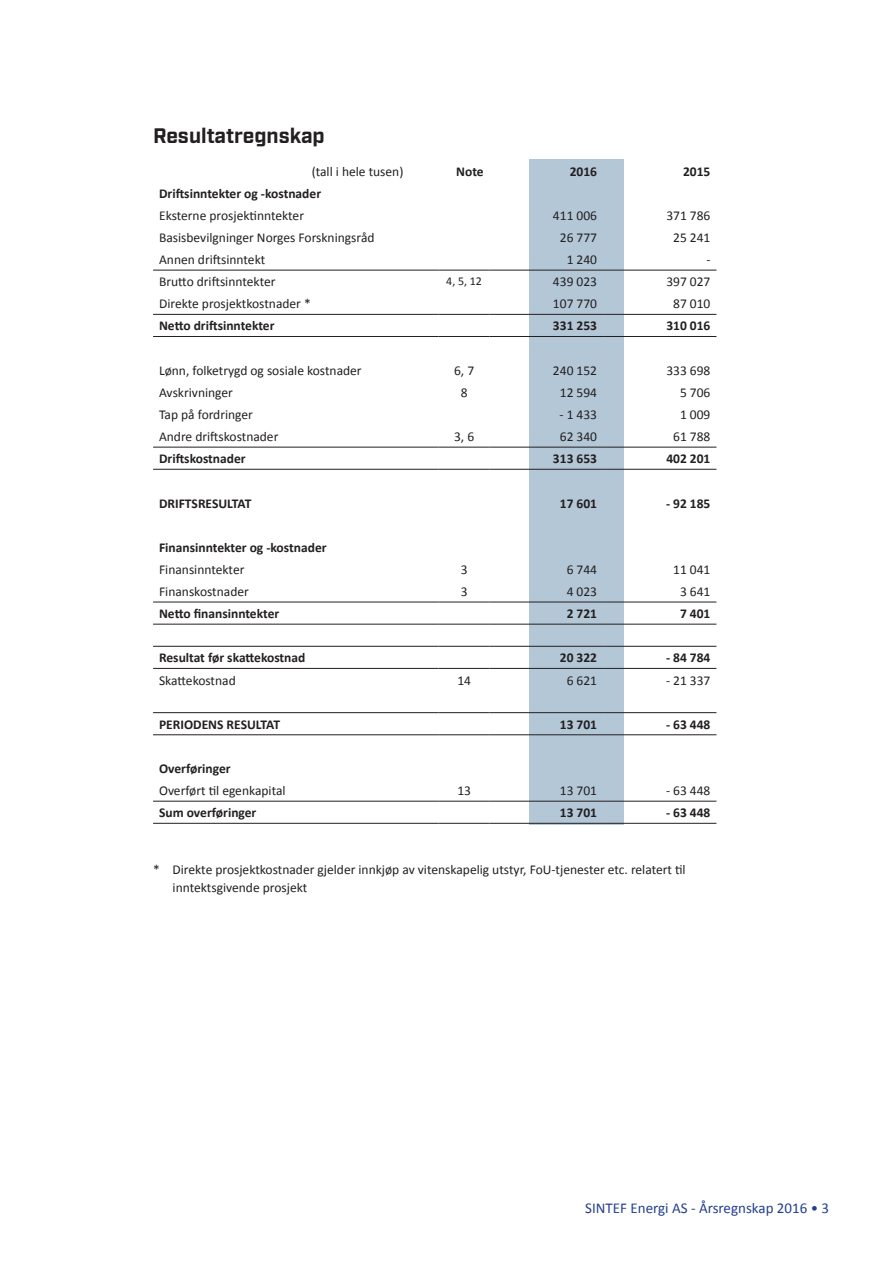
<style>
.page{position:relative;width:893px;height:1263px;background:#fff}
.page>*{position:absolute;margin:0;border:0;box-sizing:border-box;transform-origin:0 0}
.t1{font:700 21px "Industry";color:#231f20}
.t2{font:15px "Calibri";color:#253f8e}
.t3{font:13.5px/18px "Calibri";color:#231f20}
.t4{font:700 13.5px "Calibri";color:#231f20}
.t5{font:12px "Calibri";color:#231f20}
</style>
<div class="page">
<div style="left:529px;top:159px;width:95px;height:666px;background:#b3c7d7"></div>
<hr style="left:153px;top:314px;width:286px;height:1px;background:#231f20">
<hr style="left:439px;top:314px;width:51px;height:1px;background:#231f20">
<hr style="left:490px;top:314px;width:113px;height:1px;background:#231f20">
<hr style="left:603px;top:314px;width:113px;height:1px;background:#231f20">
<hr style="left:153px;top:336px;width:286px;height:1px;background:#231f20">
<hr style="left:439px;top:336px;width:51px;height:1px;background:#231f20">
<hr style="left:490px;top:336px;width:113px;height:1px;background:#231f20">
<hr style="left:603px;top:336px;width:113px;height:1px;background:#231f20">
<hr style="left:153px;top:447px;width:286px;height:1px;background:#231f20">
<hr style="left:439px;top:447px;width:51px;height:1px;background:#231f20">
<hr style="left:490px;top:447px;width:113px;height:1px;background:#231f20">
<hr style="left:603px;top:447px;width:113px;height:1px;background:#231f20">
<hr style="left:153px;top:469px;width:286px;height:1px;background:#231f20">
<hr style="left:439px;top:469px;width:51px;height:1px;background:#231f20">
<hr style="left:490px;top:469px;width:113px;height:1px;background:#231f20">
<hr style="left:603px;top:469px;width:113px;height:1px;background:#231f20">
<hr style="left:153px;top:602px;width:286px;height:1px;background:#231f20">
<hr style="left:439px;top:602px;width:51px;height:1px;background:#231f20">
<hr style="left:490px;top:602px;width:113px;height:1px;background:#231f20">
<hr style="left:603px;top:602px;width:113px;height:1px;background:#231f20">
<hr style="left:153px;top:624px;width:286px;height:1px;background:#231f20">
<hr style="left:439px;top:624px;width:51px;height:1px;background:#231f20">
<hr style="left:490px;top:624px;width:113px;height:1px;background:#231f20">
<hr style="left:603px;top:624px;width:113px;height:1px;background:#231f20">
<hr style="left:153px;top:646px;width:286px;height:1px;background:#231f20">
<hr style="left:439px;top:646px;width:51px;height:1px;background:#231f20">
<hr style="left:490px;top:646px;width:113px;height:1px;background:#231f20">
<hr style="left:603px;top:646px;width:113px;height:1px;background:#231f20">
<hr style="left:153px;top:668px;width:286px;height:1px;background:#231f20">
<hr style="left:439px;top:668px;width:51px;height:1px;background:#231f20">
<hr style="left:490px;top:668px;width:113px;height:1px;background:#231f20">
<hr style="left:603px;top:668px;width:113px;height:1px;background:#231f20">
<hr style="left:153px;top:712px;width:286px;height:1px;background:#231f20">
<hr style="left:439px;top:712px;width:51px;height:1px;background:#231f20">
<hr style="left:490px;top:712px;width:113px;height:1px;background:#231f20">
<hr style="left:603px;top:712px;width:113px;height:1px;background:#231f20">
<hr style="left:153px;top:734px;width:286px;height:1px;background:#231f20">
<hr style="left:439px;top:734px;width:51px;height:1px;background:#231f20">
<hr style="left:490px;top:734px;width:113px;height:1px;background:#231f20">
<hr style="left:603px;top:734px;width:113px;height:1px;background:#231f20">
<hr style="left:153px;top:801px;width:286px;height:1px;background:#231f20">
<hr style="left:439px;top:801px;width:51px;height:1px;background:#231f20">
<hr style="left:490px;top:801px;width:113px;height:1px;background:#231f20">
<hr style="left:603px;top:801px;width:113px;height:1px;background:#231f20">
<hr style="left:153px;top:823px;width:286px;height:1px;background:#231f20">
<hr style="left:439px;top:823px;width:51px;height:1px;background:#231f20">
<hr style="left:490px;top:823px;width:113px;height:1px;background:#231f20">
<hr style="left:603px;top:823px;width:113px;height:1px;background:#231f20">
<hr style="left:153px;top:270px;width:286px;height:1px;background:#231f20">
<hr style="left:439px;top:270px;width:51px;height:1px;background:#231f20">
<hr style="left:490px;top:270px;width:113px;height:1px;background:#231f20">
<hr style="left:603px;top:270px;width:113px;height:1px;background:#231f20">
<h1 class="t1" style="left:153px;top:123px;width:173px">Resultatregnskap</h1>
<p class="t3" style="left:312px;top:162px;width:93px">(tall i hele tusen)</p>
<p class="t4" style="left:456px;top:162px;width:29px">Note</p>
<p class="t4" style="left:570px;top:162px;width:29px">2016</p>
<p class="t4" style="left:683px;top:162px;width:29px">2015</p>
<p class="t4" style="left:159px;top:185px;width:164px">Driftsinntekter og -kostnader</p>
<p class="t3" style="left:159px;top:206px;width:146px">Eksterne prosjektinntekter</p>
<p class="t3" style="left:553px;top:206px;width:46px">411 006</p>
<p class="t3" style="left:666px;top:206px;width:46px">371 786</p>
<p class="t3" style="left:159px;top:229px;width:217px">Basisbevilgninger Norges Forskningsråd</p>
<p class="t3" style="left:560px;top:229px;width:39px">26 777</p>
<p class="t3" style="left:673px;top:229px;width:39px">25 241</p>
<p class="t3" style="left:159px;top:251px;width:108px">Annen driftsinntekt</p>
<p class="t3" style="left:567px;top:251px;width:32px">1 240</p>
<p class="t3" style="left:706px;top:251px;width:6px">-</p>
<p class="t3" style="left:159px;top:273px;width:118px">Brutto driftsinntekter</p>
<p class="t5" style="left:446px;top:274px;width:37px">4, 5, 12</p>
<p class="t3" style="left:553px;top:273px;width:46px">439 023</p>
<p class="t3" style="left:666px;top:273px;width:46px">397 027</p>
<p class="t3" style="left:159px;top:295px;width:153px">Direkte prosjektkostnader *</p>
<p class="t3" style="left:553px;top:295px;width:46px">107 770</p>
<p class="t3" style="left:673px;top:295px;width:39px">87 010</p>
<p class="t4" style="left:159px;top:317px;width:117px">Netto driftsinntekter</p>
<p class="t4" style="left:553px;top:317px;width:46px">331 253</p>
<p class="t4" style="left:666px;top:317px;width:46px">310 016</p>
<p class="t3" style="left:159px;top:361px;width:204px">Lønn, folketrygd og sosiale kostnader</p>
<p class="t3" style="left:454px;top:361px;width:22px">6, 7</p>
<p class="t3" style="left:553px;top:361px;width:46px">240 152</p>
<p class="t3" style="left:666px;top:361px;width:46px">333 698</p>
<p class="t3" style="left:159px;top:383px;width:75px">Avskrivninger</p>
<p class="t3" style="left:461px;top:383px;width:8px">8</p>
<p class="t3" style="left:560px;top:383px;width:39px">12 594</p>
<p class="t3" style="left:680px;top:383px;width:32px">5 706</p>
<p class="t3" style="left:159px;top:406px;width:95px">Tap på fordringer</p>
<p class="t3" style="left:559px;top:406px;width:39px">- 1 433</p>
<p class="t3" style="left:680px;top:406px;width:32px">1 009</p>
<p class="t3" style="left:159px;top:428px;width:121px">Andre driftskostnader</p>
<p class="t3" style="left:454px;top:428px;width:22px">3, 6</p>
<p class="t3" style="left:560px;top:428px;width:39px">62 340</p>
<p class="t3" style="left:673px;top:428px;width:39px">61 788</p>
<p class="t4" style="left:159px;top:450px;width:88px">Driftskostnader</p>
<p class="t4" style="left:553px;top:450px;width:46px">313 653</p>
<p class="t4" style="left:666px;top:450px;width:46px">402 201</p>
<p class="t4" style="left:159px;top:494px;width:94px">DRIFTSRESULTAT</p>
<p class="t4" style="left:560px;top:494px;width:39px">17 601</p>
<p class="t4" style="left:666px;top:494px;width:46px">- 92 185</p>
<p class="t4" style="left:159px;top:539px;width:169px">Finansinntekter og -kostnader</p>
<p class="t3" style="left:159px;top:560px;width:87px">Finansinntekter</p>
<p class="t3" style="left:461px;top:560px;width:8px">3</p>
<p class="t3" style="left:567px;top:560px;width:32px">6 744</p>
<p class="t3" style="left:673px;top:560px;width:39px">11 041</p>
<p class="t3" style="left:159px;top:583px;width:91px">Finanskostnader</p>
<p class="t3" style="left:461px;top:583px;width:8px">3</p>
<p class="t3" style="left:567px;top:583px;width:32px">4 023</p>
<p class="t3" style="left:680px;top:583px;width:32px">3 641</p>
<p class="t4" style="left:159px;top:605px;width:122px">Netto finansinntekter</p>
<p class="t4" style="left:567px;top:605px;width:32px">2 721</p>
<p class="t4" style="left:680px;top:605px;width:32px">7 401</p>
<p class="t4" style="left:159px;top:649px;width:148px">Resultat før skattekostnad</p>
<p class="t4" style="left:560px;top:649px;width:39px">20 322</p>
<p class="t4" style="left:666px;top:649px;width:46px">- 84 784</p>
<p class="t3" style="left:159px;top:671px;width:78px">Skattekostnad</p>
<p class="t3" style="left:457px;top:671px;width:15px">14</p>
<p class="t3" style="left:567px;top:671px;width:32px">6 621</p>
<p class="t3" style="left:666px;top:671px;width:46px">- 21 337</p>
<p class="t4" style="left:159px;top:716px;width:122px">PERIODENS RESULTAT</p>
<p class="t4" style="left:560px;top:716px;width:39px">13 701</p>
<p class="t4" style="left:666px;top:716px;width:46px">- 63 448</p>
<p class="t4" style="left:159px;top:760px;width:73px">Overføringer</p>
<p class="t3" style="left:159px;top:782px;width:128px">Overført til egenkapital</p>
<p class="t3" style="left:457px;top:782px;width:15px">13</p>
<p class="t3" style="left:560px;top:782px;width:39px">13 701</p>
<p class="t3" style="left:666px;top:782px;width:46px">- 63 448</p>
<p class="t4" style="left:159px;top:804px;width:99px">Sum overføringer</p>
<p class="t4" style="left:560px;top:804px;width:39px">13 701</p>
<p class="t4" style="left:666px;top:804px;width:46px">- 63 448</p>
<p class="t3" style="left:173px;top:861px;width:515px;text-indent:-19px">* Direkte prosjektkostnader gjelder innkjøp av vitenskapelig utstyr, FoU-tjenester etc. relatert til inntektsgivende prosjekt</p>
<p class="t2" style="left:585px;top:1198px;width:245px">SINTEF Energi AS - Årsregnskap 2016 • 3</p>
</div>
